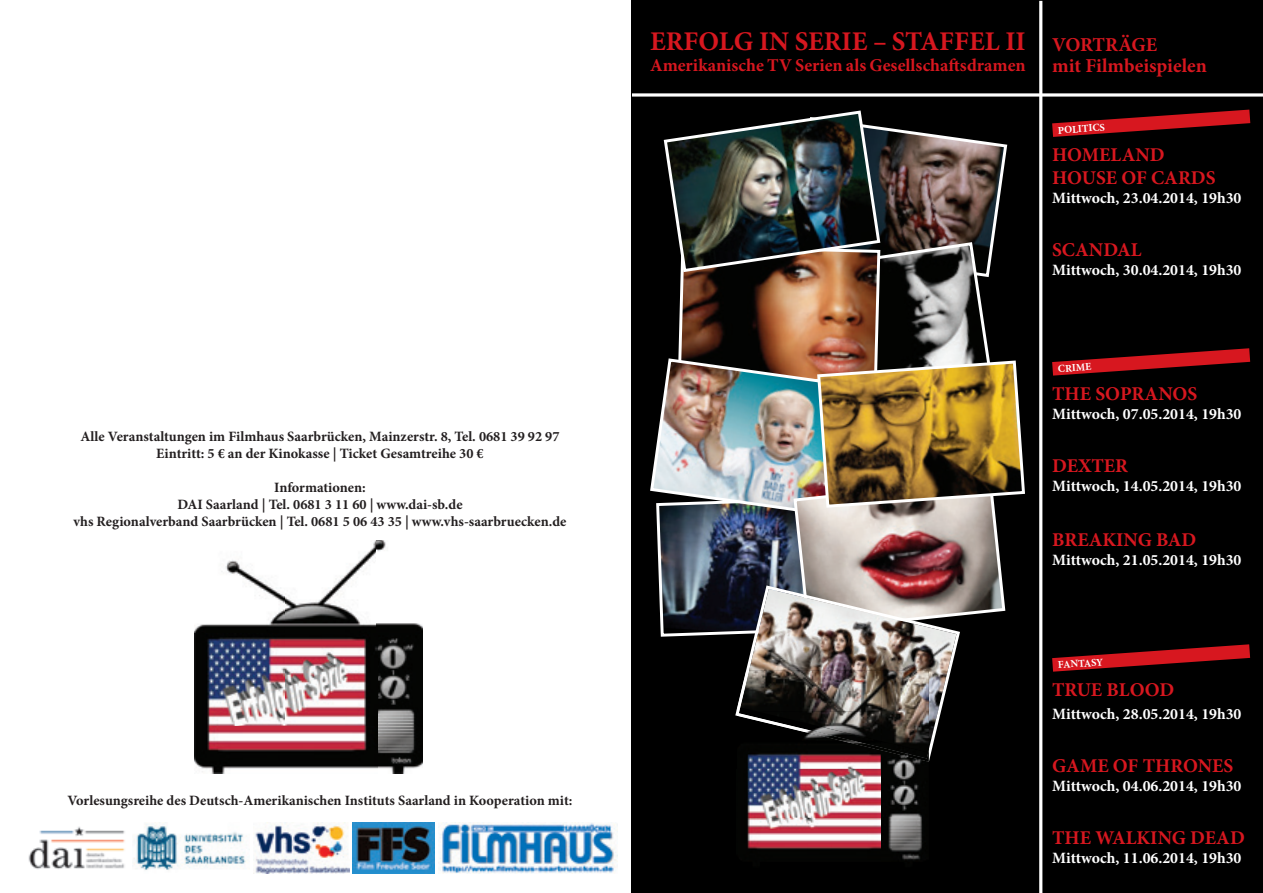
<style>
.page{position:relative;width:1263px;height:893px;background:#fff}
.page>*{position:absolute;margin:0;border:0;box-sizing:border-box;transform-origin:0 0}
.t1{font:700 27px "Minion Pro";color:#d7171f}
.t2{font:700 19.65px/21.3px "Minion Pro";letter-spacing:-.005em;color:#d7171f}
.t3{font:700 19.5px/23.4px "Minion Pro";color:#d7171f}
.t4{font:700 18px "Minion Pro";color:#d7171f}
.t5{font:700 15.75px "Minion Pro";color:#fff}
.t6{font:700 14.25px/17.1px "Minion Pro";color:#231f20;text-align:center}
.t7{font:700 10.5px "Minion Pro";color:#fff}
</style>
<div class="page">
<img style="left:195px;top:540px;width:227px;height:233px">
<img style="left:253px;top:823px;width:97px;height:51px">
<img style="left:133px;top:824px;width:114px;height:46px">
<img style="left:353px;top:822px;width:82px;height:52px">
<img style="left:438px;top:823px;width:179px;height:51px">
<img style="left:28px;top:826px;width:97px;height:43px">
<div style="left:631px;top:0;width:632px;height:893px;background:#000"></div>
<hr style="left:1039px;top:1px;width:3px;height:892px;background:#fff">
<svg style="left:632px;top:93px;width:631px;height:4px;background:#ccc"></svg>
<svg style="left:1052px;top:110px;width:198px;height:27px"></svg>
<svg style="left:1052px;top:348px;width:198px;height:28px"></svg>
<svg style="left:1052px;top:644px;width:198px;height:28px"></svg>
<img style="left:650px;top:110px;width:375px;height:651px">
<img style="left:737px;top:727px;width:144px;height:123px">
<img style="left:887px;top:762px;width:36px;height:98px">
<img style="left:785px;top:671px;width:97px;height:41px">
<img style="left:882px;top:671px;width:47px;height:53px">
<img style="left:758px;top:712px;width:124px;height:29px">
<img style="left:737px;top:671px;width:48px;height:56px">
<img style="left:785px;top:724px;width:144px;height:38px">
<p class="t6" style="left:80px;top:427px;width:481px">Alle Veranstaltungen im Filmhaus Saarbrücken, Mainzerstr. 8, Tel. 0681 39 92 97<br>Eintritt: 5 € an der Kinokasse | Ticket Gesamtreihe 30 €</p>
<p class="t6" style="left:74px;top:479px;width:494px">Informationen:<br>DAI Saarland | Tel. 0681 3 11 60 | www.dai-sb.de<br>vhs Regionalverband Saarbrücken | Tel. 0681 5 06 43 35 | www.vhs-saarbruecken.de</p>
<p class="t6" style="left:67px;top:792px;width:506px">Vorlesungsreihe des Deutsch-Amerikanischen Instituts Saarland in Kooperation mit:</p>
<h1 class="t1" style="left:650px;top:22px;width:377px">ERFOLG IN SERIE – STAFFEL II</h1>
<p class="t4" style="left:650px;top:53px;width:377px">Amerikanische TV Serien als Gesellschaftsdramen</p>
<h2 class="t2" style="left:1052px;top:34px;width:156px">VORTRÄGE<br>mit Filmbeispielen</h2>
<p class="t7" style="left:1057px;top:123px;width:48px;rotate:-4deg">POLITICS</p>
<h3 class="t3" style="left:1052px;top:143px;width:165px">HOMELAND<br>HOUSE OF CARDS</h3>
<p class="t5" style="left:1052px;top:187px;width:191px">Mittwoch, 23.04.2014, 19h30</p>
<h3 class="t3" style="left:1052px;top:238px;width:91px">SCANDAL</h3>
<p class="t5" style="left:1052px;top:259px;width:191px">Mittwoch, 30.04.2014, 19h30</p>
<p class="t7" style="left:1057px;top:362px;width:35px;rotate:-4deg">CRIME</p>
<h3 class="t3" style="left:1052px;top:382px;width:147px">THE SOPRANOS</h3>
<p class="t5" style="left:1052px;top:403px;width:191px">Mittwoch, 07.05.2014, 19h30</p>
<h3 class="t3" style="left:1052px;top:454px;width:77px">DEXTER</h3>
<p class="t5" style="left:1052px;top:475px;width:191px">Mittwoch, 14.05.2014, 19h30</p>
<h3 class="t3" style="left:1052px;top:528px;width:146px">BREAKING BAD</h3>
<p class="t5" style="left:1052px;top:549px;width:191px">Mittwoch, 21.05.2014, 19h30</p>
<p class="t7" style="left:1057px;top:658px;width:47px;rotate:-4deg">FANTASY</p>
<h3 class="t3" style="left:1052px;top:678px;width:124px">TRUE BLOOD</h3>
<p class="t5" style="left:1052px;top:703px;width:191px">Mittwoch, 28.05.2014, 19h30</p>
<h3 class="t3" style="left:1052px;top:754px;width:183px">GAME OF THRONES</h3>
<p class="t5" style="left:1052px;top:775px;width:191px">Mittwoch, 04.06.2014, 19h30</p>
<h3 class="t3" style="left:1052px;top:826px;width:194px">THE WALKING DEAD</h3>
<p class="t5" style="left:1052px;top:847px;width:191px">Mittwoch, 11.06.2014, 19h30</p>
</div>
